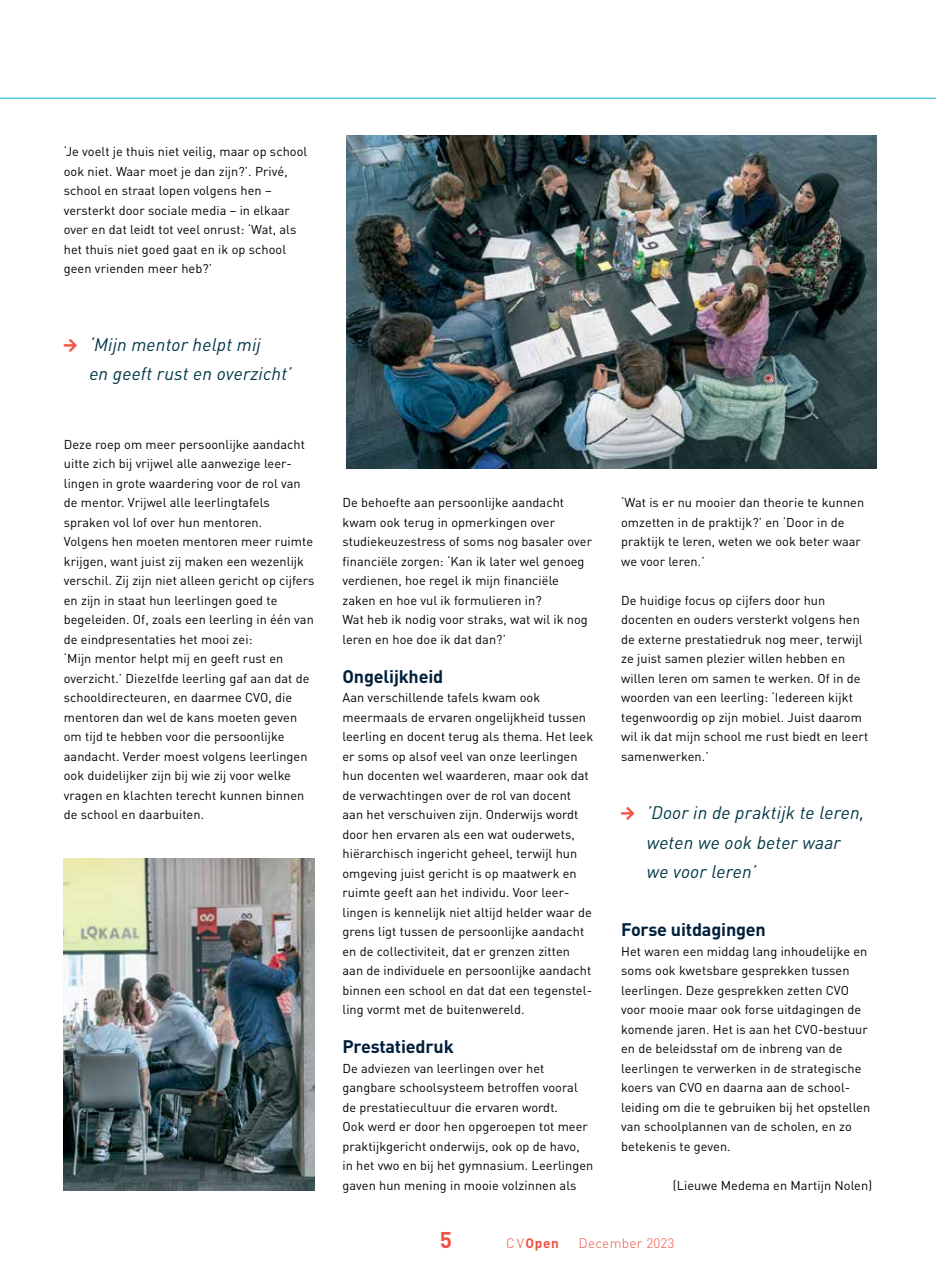
<style>
.page{position:relative;width:936px;height:1276px;background:#fff}
.page>*{position:absolute;margin:0;border:0;box-sizing:border-box;transform-origin:0 0}
.t1{font:700 22.5px "DIN";color:#f05342}
.t2{font:italic 18px/29.2px "DIN";letter-spacing:.01em;color:#003746}
.t3{font:700 18px "DIN";letter-spacing:-.01em;color:#001f3a}
.t4{font:300 13.5px "DIN";letter-spacing:.025em;color:#f05342}
.t5{font:700 13.5px "DIN";color:#f05342}
.t6{font:12.75px/19.5px "DIN";letter-spacing:.005em;color:#000}
.s1{font-weight:300}
</style>
<div class="page">
<hr style="left:0;top:98px;width:935px;height:1px;background:#00aec5">
<img style="left:64px;top:858px;width:251px;height:333px">
<img style="left:347px;top:135px;width:529px;height:333px">
<p class="t6" style="left:64px;top:141px;width:245px">‘Je voelt je thuis niet veilig, maar op school ook niet. Waar moet je dan zijn?’. Privé, school en straat lopen volgens hen – versterkt door sociale media – in elkaar over en dat leidt tot veel onrust: ‘Wat, als het thuis niet goed gaat en ik op school geen vrienden meer heb?’</p>
<h2 class="t2" style="left:89px;top:330px;width:204px">‘Mijn mentor helpt mij<br>en geeft rust en overzicht’</h2>
<p class="t6" style="left:64px;top:434px;width:252px">Deze roep om meer persoonlijke aandacht uitte zich bij vrijwel alle aanwezige leer&shy;lingen in grote waardering voor de rol van de mentor. Vrijwel alle leerlingtafels spraken vol lof over hun mentoren.<br>Volgens hen moeten mentoren meer ruimte krijgen, want juist zij maken een wezenlijk verschil. Zij zijn niet alleen gericht op cijfers en zijn in staat hun leerlingen goed te begeleiden. Of, zoals een leerling in één van de eindpresentaties het mooi zei:<br>‘Mijn mentor helpt mij en geeft rust en overzicht.’ Diezelfde leerling gaf aan dat de schooldirecteuren, en daarmee CVO, die mentoren dan wel de kans moeten geven om tijd te hebben voor die persoonlijke aandacht. Verder moest volgens leerlingen ook duidelijker zijn bij wie zij voor welke vragen en klachten terecht kunnen binnen de school en daarbuiten.</p>
<p class="t6" style="left:342px;top:492px;width:251px">De behoefte aan persoonlijke aandacht kwam ook terug in opmerkingen over studiekeuzestress of soms nog basaler over financiële zorgen: ‘Kan ik later wel genoeg verdienen, hoe regel ik mijn financiële zaken en hoe vul ik formulieren in?<br>Wat heb ik nodig voor straks, wat wil ik nog leren en hoe doe ik dat dan?’</p>
<h2 class="t3" style="left:342px;top:664px;width:102px">Ongelijkheid</h2>
<p class="t6" style="left:342px;top:687px;width:252px">Aan verschillende tafels kwam ook meermaals de ervaren ongelijkheid tussen leerling en docent terug als thema. Het leek er soms op alsof veel van onze leerlingen hun docenten wel waarderen, maar ook dat de verwachtingen over de rol van docent aan het verschuiven zijn. Onderwijs wordt door hen ervaren als een wat ouderwets, hiërarchisch ingericht geheel, terwijl hun omgeving juist gericht is op maatwerk en ruimte geeft aan het individu. Voor leer&shy;lingen is kennelijk niet altijd helder waar de grens ligt tussen de persoonlijke aandacht en de collectiviteit, dat er grenzen zitten aan de individuele en persoonlijke aandacht binnen een school en dat dat een tegenstel&shy;ling vormt met de buitenwereld.</p>
<h2 class="t3" style="left:342px;top:1035px;width:113px">Prestatiedruk</h2>
<p class="t6" style="left:342px;top:1058px;width:252px">De adviezen van leerlingen over het gangbare schoolsysteem betroffen vooral de prestatiecultuur die ervaren wordt.<br>Ook werd er door hen opgeroepen tot meer praktijkgericht onderwijs, ook op de havo,<br>in het vwo en bij het gymnasium. Leerlingen gaven hun mening in mooie volzinnen als</p>
<p class="t6" style="left:621px;top:492px;width:244px">‘Wat is er nu mooier dan theorie te kunnen omzetten in de praktijk?’ en ‘Door in de praktijk te leren, weten we ook beter waar we voor leren.’</p>
<p class="t6" style="left:621px;top:590px;width:248px">De huidige focus op cijfers door hun docenten en ouders versterkt volgens hen de externe prestatiedruk nog meer, terwijl ze juist samen plezier willen hebben en willen leren om samen te werken. Of in de woorden van een leerling: ‘Iedereen kijkt tegenwoordig op zijn mobiel. Juist daarom wil ik dat mijn school me rust biedt en leert samenwerken.’</p>
<h2 class="t2" style="left:646px;top:798px;width:219px">’Door in de praktijk te leren, weten we ook beter waar we voor leren’</h2>
<h2 class="t3" style="left:621px;top:918px;width:146px">Forse uitdagingen</h2>
<p class="t6" style="left:621px;top:941px;width:250px">Het waren een middag lang inhoudelijke en soms ook kwetsbare gesprekken tussen leerlingen. Deze gesprekken zetten CVO voor mooie maar ook forse uitdagingen de komende jaren. Het is aan het CVO-bestuur en de beleidsstaf om de inbreng van de leerlingen te verwerken in de strategische koers van CVO en daarna aan de school&shy;leiding om die te gebruiken bij het opstellen van schoolplannen van de scholen, en zo betekenis te geven.</p>
<p class="t6" style="left:672px;top:1175px;width:201px">(Lieuwe Medema en Martijn Nolen)</p>
<h1 class="t1" style="left:440px;top:1225px;width:14px">5</h1>
<p class="t5" style="left:506px;top:1234px;width:54px"><span class="s1">CV</span>Open</p>
<p class="t4" style="left:578px;top:1235px;width:97px">December 2023</p>
</div>
